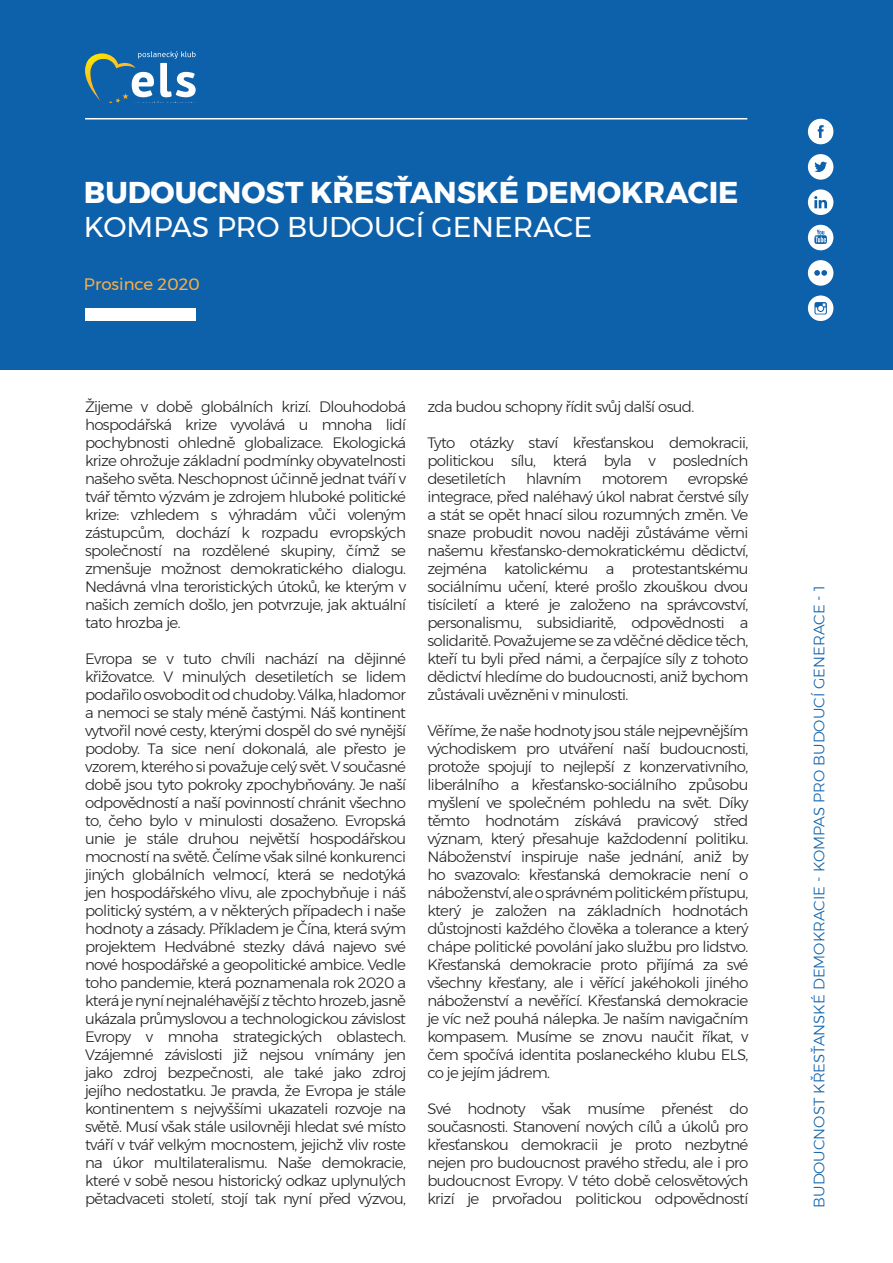
<style>
.page{position:relative;width:893px;height:1263px;background:#fff}
.page>*{position:absolute;margin:0;border:0;box-sizing:border-box;transform-origin:0 0}
.t1{font:700 30px "Montserrat";color:#fff}
.t2{font:28.5px "Montserrat";color:#fff}
.t3{font:16.5px "Montserrat";color:#fbae44}
.t4{font:300 15px/18px "Montserrat";letter-spacing:-.04em;color:#231f20;text-align:justify}
.t5{font:300 15px "Montserrat";color:#0d60aa}
</style>
<div class="page">
<div style="left:0;top:0;width:893px;height:370px;background:#0d60aa"></div>
<svg style="left:85px;top:51px;width:111px;height:52px"></svg>
<hr style="left:85px;top:118px;width:662px;height:1px;background:#fff">
<div style="left:85px;top:308px;width:111px;height:13px;background:#fff"></div>
<svg style="left:808px;top:119px;width:25px;height:25px"></svg>
<svg style="left:808px;top:154px;width:25px;height:26px"></svg>
<svg style="left:808px;top:189px;width:25px;height:26px"></svg>
<svg style="left:808px;top:260px;width:25px;height:26px"></svg>
<svg style="left:808px;top:295px;width:25px;height:26px"></svg>
<svg style="left:808px;top:225px;width:25px;height:25px"></svg>
<p class="t1" style="left:84px;top:168px;width:656px">BUDOUCNOST KŘESŤANSKÉ DEMOKRACIE</p>
<p class="t2" style="left:84px;top:205px;width:510px">KOMPAS PRO BUDOUCÍ GENERACE</p>
<p class="t3" style="left:84px;top:272px;width:118px">Prosince 2020</p>
<p class="t4" style="left:85px;top:397px;width:323px">Žijeme v době globálních krizí. Dlouhodobá hospodářská krize vyvolává u mnoha lidí pochybnosti ohledně globalizace. Ekologická krize ohrožuje základní podmínky obyvatelnosti našeho světa. Neschopnost účinně jednat tváří v tvář těmto výzvám je zdrojem hluboké politické krize: vzhledem s výhradám vůči voleným zástupcům, dochází k rozpadu evropských společností na rozdělené skupiny, čímž se zmenšuje možnost demokratického dialogu.<br>Nedávná vlna teroristických útoků, ke kterým v našich zemích došlo, jen potvrzuje, jak aktuální tato hrozba je.</p>
<p class="t4" style="left:85px;top:649px;width:323px">Evropa se v tuto chvíli nachází na dějinné křižovatce. V minulých desetiletích se lidem podařilo osvobodit od chudoby. Válka, hladomor a nemoci se staly méně častými. Náš kontinent vytvořil nové cesty, kterými dospěl do své nynější podoby. Ta sice není dokonalá, ale přesto je vzorem, kterého si považuje celý svět. V současné době jsou tyto pokroky zpochybňovány. Je naší odpovědností a naší povinností chránit všechno to, čeho bylo v minulosti dosaženo. Evropská unie je stále druhou největší hospodářskou mocností na světě. Čelíme však silné konkurenci jiných globálních velmocí, která se nedotýká jen hospodářského vlivu, ale zpochybňuje i náš politický systém, a v některých případech i naše hodnoty a zásady. Příkladem je Čína, která svým projektem Hedvábné stezky dává najevo své nové hospodářské a geopolitické ambice. Vedle toho pandemie, která poznamenala rok 2020 a která je nyní nejnaléhavější z těchto hrozeb, jasně ukázala průmyslovou a technologickou závislost Evropy v mnoha strategických oblastech.<br>Vzájemné závislosti již nejsou vnímány jen jako zdroj bezpečnosti, ale také jako zdroj jejího nedostatku. Je pravda, že Evropa je stále kontinentem s nejvyššími ukazateli rozvoje na světě. Musí však stále usilovněji hledat své místo tváří v tvář velkým mocnostem, jejichž vliv roste na úkor multilateralismu. Naše demokracie, které v sobě nesou historický odkaz uplynulých pětadvaceti století, stojí tak nyní před výzvou,</p>
<p class="t4" style="left:427px;top:397px;width:269px">zda budou schopny řídit svůj další osud.</p>
<p class="t4" style="left:427px;top:433px;width:323px">Tyto otázky staví křesťanskou demokracii, politickou sílu, která byla v posledních desetiletích</p>
<p class="t4" style="left:427px;top:469px;width:323px;text-indent:261px">evropské integrace, před naléhavý úkol nabrat čerstvé síly a stát se opět hnací silou rozumných změn. Ve snaze probudit novou naději zůstáváme věrni našemu křesťansko-demokratickému dědictví, zejména katolickému a protestantskému sociálnímu učení, které prošlo zkouškou dvou tisíciletí a které je založeno na správcovství, personalismu, subsidiaritě, odpovědnosti a solidaritě. Považujeme se za vděčné dědice těch, kteří tu byli před námi, a čerpajíce síly z tohoto dědictví hledíme do budoucnosti, aniž bychom zůstávali uvězněni v minulosti.</p>
<p class="t4" style="left:427px;top:721px;width:323px">Věříme, že naše hodnoty jsou stále nejpevnějším východiskem pro utváření naší budoucnosti, protože spojují to nejlepší z konzervativního, liberálního a křesťansko-sociálního způsobu myšlení ve společném pohledu na svět. Díky těmto hodnotám získává pravicový střed význam, který přesahuje každodenní politiku.<br>Náboženství inspiruje naše jednání, aniž by ho svazovalo: křesťanská demokracie není o náboženství, ale o správném politickém přístupu, který je založen na základních hodnotách důstojnosti každého člověka a tolerance a který chápe politické povolání jako službu pro lidstvo.<br>Křesťanská demokracie proto přijímá za své všechny křesťany, ale i věřící jakéhokoli jiného náboženství a nevěřící. Křesťanská demokracie je víc než pouhá nálepka. Je naším navigačním kompasem. Musíme se znovu naučit říkat, v čem spočívá identita poslaneckého klubu ELS, co je jejím jádrem.</p>
<p class="t4" style="left:427px;top:1099px;width:323px">Své hodnoty však musíme přenést do současnosti. Stanovení nových cílů a úkolů pro křesťanskou demokracii je proto nezbytné nejen pro budoucnost pravého středu, ale i pro budoucnost Evropy. V této době celosvětových krizí je prvořadou politickou odpovědností</p>
<p class="t4" style="left:526px;top:469px;width:57px">hlavním</p>
<p class="t4" style="left:602px;top:469px;width:68px">motorem</p>
<p class="t5" style="left:808px;top:1208px;width:624px;rotate:-90deg">BUDOUCNOST KŘESŤANSKÉ DEMOKRACIE - KOMPAS PRO BUDOUCÍ GENERACE - 1</p>
</div>
